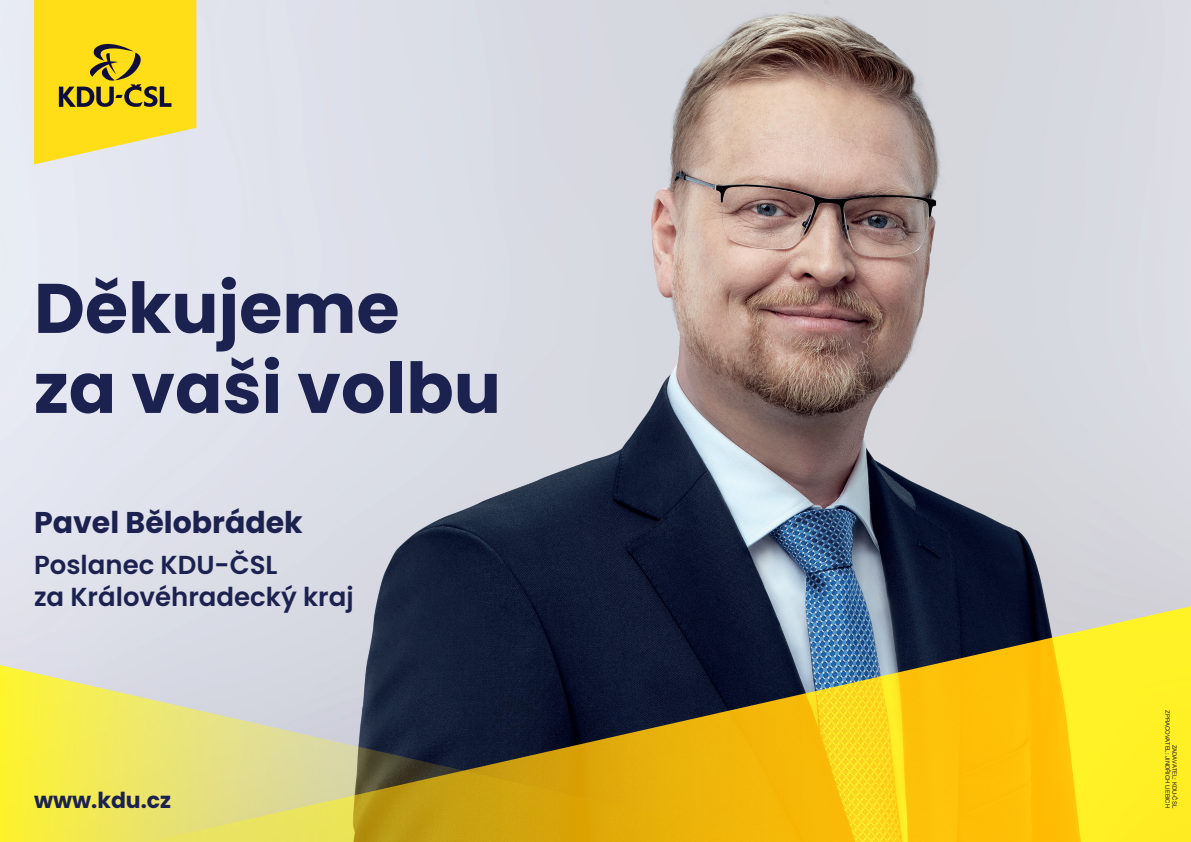
<style>
.page{position:relative;width:1191px;height:842px;background:#fff}
.page>*{position:absolute;margin:0;border:0;box-sizing:border-box;transform-origin:0 0}
.t1{font:700 70px/80px "Poppins";color:#1c2250}
.t2{font:700 30px "Poppins";color:#1c2250}
.t3{font:600 26px/32px "Poppins";color:#1c2250}
.t4{font:700 22px "Poppins";color:#1c2250}
.t5{font:6px/7.2px "Helvetica Neue LT Pro";color:#231f20;text-align:right}
</style>
<div class="page">
<img style="left:337px;top:0;width:814px;height:604px">
<svg style="left:119px;top:604px;width:1072px;height:238px"></svg>
<svg style="left:34px;top:0;width:162px;height:164px"></svg>
<svg style="left:0;top:663px;width:815px;height:179px"></svg>
<h1 class="t1" style="left:34px;top:269px;width:468px">Děkujeme<br>za vaši volbu</h1>
<h2 class="t2" style="left:34px;top:505px;width:270px">Pavel Bělobrádek</h2>
<h3 class="t3" style="left:34px;top:549px;width:321px">Poslanec KDU-ČSL<br>za Královéhradecký kraj</h3>
<h3 class="t4" style="left:34px;top:787px;width:139px">www.kdu.cz</h3>
<p class="t5" style="left:1178px;top:710px;width:99px;rotate:90deg">ZADAVATEL: KDU-ČSL<br>ZPRACOVATEL: JINDŘICH LIEBICH</p>
</div>
